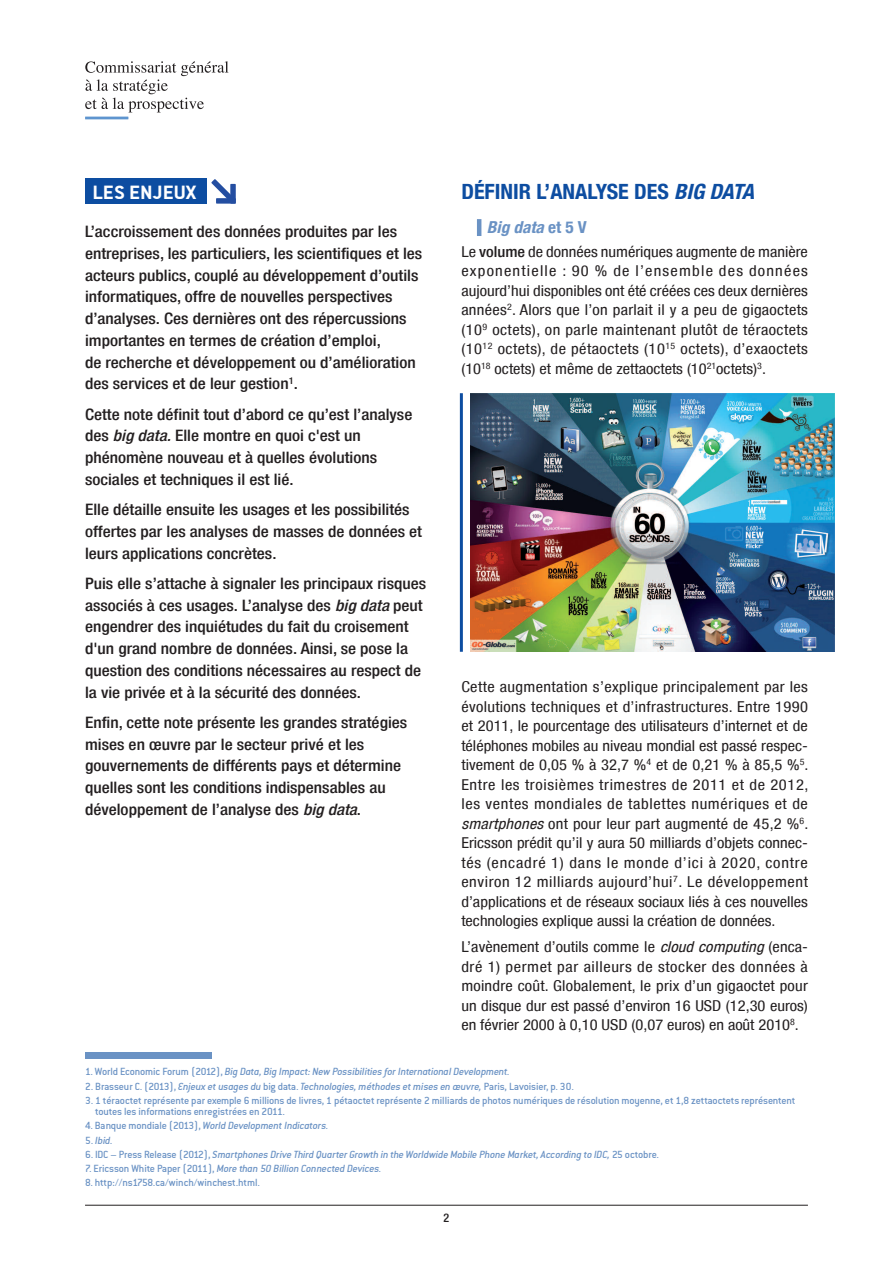
<style>
.page{position:relative;width:893px;height:1263px;background:#fff}
.page>*{position:absolute;margin:0;border:0;box-sizing:border-box;transform-origin:0 0}
.t1{font:700 condensed 21px "Helvetica Neue LT";color:#0d4da1;scale:1.05 1}
.t2{font:20.85px "Conduit ITCTT Bold";color:#fff;scale:1.1 1}
.t3{font:italic 700 condensed 16.5px "Helvetica Neue LT";color:#6a92c4;scale:1.05 1}
.t4{font:500 condensed 15.75px/21.8px "Helvetica Neue LT";color:#231f20;scale:1.1 1}
.t5{font:condensed 15px/19.5px "Helvetica Neue LT";color:#231f20;text-align:justify;scale:1.1 1}
.t6{font:500 condensed 12px "Helvetica Neue LT";color:#231f20}
.t7{font:italic 11.25px "Conduit Md ITCTT Medium";letter-spacing:-.015em;color:#6a92c4}
.t8{font:11.25px/11.2px "Conduit Md ITCTT Medium";letter-spacing:-.015em;color:#6a92c4}
.s1{font-style:italic}
.s2{font-style:normal}
.s3{font-weight:500}
</style>
<div class="page">
<hr style="left:85px;top:1205px;width:723px;height:1px;background:#231f20">
<svg style="left:85px;top:61px;width:144px;height:51px"></svg>
<hr style="left:85px;top:117px;width:43px;height:2px;background:#5e95cf">
<div style="left:85px;top:179px;width:121px;height:25px;background:#0d4da1"></div>
<svg style="left:211px;top:179px;width:25px;height:25px"></svg>
<img style="left:470px;top:393px;width:365px;height:258px">
<div style="left:85px;top:1052px;width:126px;height:7px;background:#6a92c4"></div>
<hr style="left:460px;top:393px;width:3px;height:259px;background:#0d4da1">
<hr style="left:477px;top:219px;width:4px;height:17px;background:#6a92c4">
<h2 class="t2" style="left:93px;top:180px;width:96px">LES ENJEUX</h2>
<p class="t4" style="left:85px;top:220px;width:308px">L’accroissement des données produites par les entreprises, les particuliers, les scientifiques et les acteurs publics, couplé au développement d’outils informatiques, offre de nouvelles perspectives d’analyses. Ces dernières ont des répercussions importantes en termes de création d’emploi,<br>de recherche et développement ou d’amélioration des services et de leur gestion<sup>1</sup>.</p>
<p class="t4" style="left:85px;top:403px;width:299px">Cette note définit tout d’abord ce qu’est l’analyse des <span class="s1">big data.</span> Elle montre en quoi c'est un phénomène nouveau et à quelles évolutions sociales et techniques il est lié.</p>
<p class="t4" style="left:85px;top:498px;width:308px">Elle détaille ensuite les usages et les possibilités offertes par les analyses de masses de données et leurs applications concrètes.</p>
<p class="t4" style="left:85px;top:572px;width:312px">Puis elle s’attache à signaler les principaux risques associés à ces usages. L’analyse des <span class="s1">big data</span> peut engendrer des inquiétudes du fait du croisement d'un grand nombre de données. Ainsi, se pose la question des conditions nécessaires au respect de la vie privée et à la sécurité des données.</p>
<p class="t4" style="left:85px;top:711px;width:294px">Enfin, cette note présente les grandes stratégies mises en œuvre par le secteur privé et les gouvernements de différents pays et détermine quelles sont les conditions indispensables au développement de l’analyse des <span class="s1">big data</span>.</p>
<h1 class="t1" style="left:461px;top:179px;width:280px">DÉFINIR L’ANALYSE DES <span class="s1">BIG DATA</span></h1>
<p class="t3" style="left:487px;top:217px;width:97px">Big data <span class="s2">et 5 V</span></p>
<p class="t5" style="left:461px;top:242px;width:317px">Le <span class="s3">volume</span> de données numériques augmente de manière exponentielle : 90 % de l’ensemble des données aujourd’hui disponibles ont été créées ces deux dernières années<sup>2</sup>. Alors que l’on parlait il y a peu de gigaoctets (10<sup>9</sup> octets), on parle maintenant plutôt de téraoctets (10<sup>12</sup> octets), de pétaoctets (10<sup>15</sup> octets), d’exaoctets (10<sup>18</sup> octets) et même de zettaoctets (10<sup>21</sup>octets)<sup>3</sup>.</p>
<p class="t5" style="left:461px;top:677px;width:317px">Cette augmentation s’explique principalement par les évolutions techniques et d’infrastructures. Entre 1990 et 2011, le pourcentage des utilisateurs d’internet et de téléphones mobiles au niveau mondial est passé respec&shy;tivement de 0,05 % à 32,7 %<sup>4</sup> et de 0,21 % à 85,5 %<sup>5</sup>.<br>Entre les troisièmes trimestres de 2011 et de 2012, les ventes mondiales de tablettes numériques et de <span class="s1">smartphones</span> ont pour leur part augmenté de 45,2 %<sup>6</sup>.<br>Ericsson prédit qu’il y aura 50 milliards d’objets connec&shy;tés (encadré 1) dans le monde d’ici à 2020, contre environ 12 milliards aujourd’hui<sup>7</sup>. Le développement d’applications et de réseaux sociaux liés à ces nouvelles technologies explique aussi la création de données.</p>
<p class="t5" style="left:461px;top:937px;width:317px">L’avènement d’outils comme le <span class="s1">cloud computing</span> (enca&shy;dré 1) permet par ailleurs de stocker des données à moindre coût. Globalement, le prix d’un gigaoctet pour un disque dur est passé d’environ 16 USD (12,30 euros) en février 2000 à 0,10 USD (0,07 euros) en août 2010<sup>8</sup>.</p>
<p class="t7" style="left:85px;top:1065px;width:427px"><span class="s2">1. World Economic Forum (2012),</span> Big Data, Big Impact: New Possibilities for International Development.</p>
<p class="t7" style="left:85px;top:1079px;width:490px"><span class="s2">2. Brasseur C. (2013),</span> Enjeux et usages du <span class="s2">big data.</span> Technologies, méthodes et mises en œuvre, <span class="s2">Paris, Lavoisier, p. 30.</span></p>
<p class="t8" style="left:95px;top:1094px;width:702px;text-indent:-10px">3. 1 téraoctet représente par exemple 6 millions de livres, 1 pétaoctet représente 2 milliards de photos numériques de résolution moyenne, et 1,8 zettaoctets représentent toutes les informations enregistrées en 2011.</p>
<p class="t7" style="left:85px;top:1119px;width:245px"><span class="s2">4. Banque mondiale (2013),</span> World Development Indicators.</p>
<p class="t7" style="left:85px;top:1133px;width:29px"><span class="s2">5.</span> Ibid.</p>
<p class="t7" style="left:85px;top:1147px;width:575px"><span class="s2">6. IDC – Press Release (2012),</span> Smartphones Drive Third Quarter Growth in the Worldwide Mobile Phone Market, According to IDC, <span class="s2">25 octobre.</span></p>
<p class="t7" style="left:85px;top:1162px;width:298px"><span class="s2">7. Ericsson White Paper (2011),</span> More than 50 Billion Connected Devices.</p>
<p class="t8" style="left:85px;top:1177px;width:176px">8. http://ns1758.ca/winch/winchest.html.</p>
<p class="t6" style="left:444px;top:1210px;width:7px">2</p>
</div>
